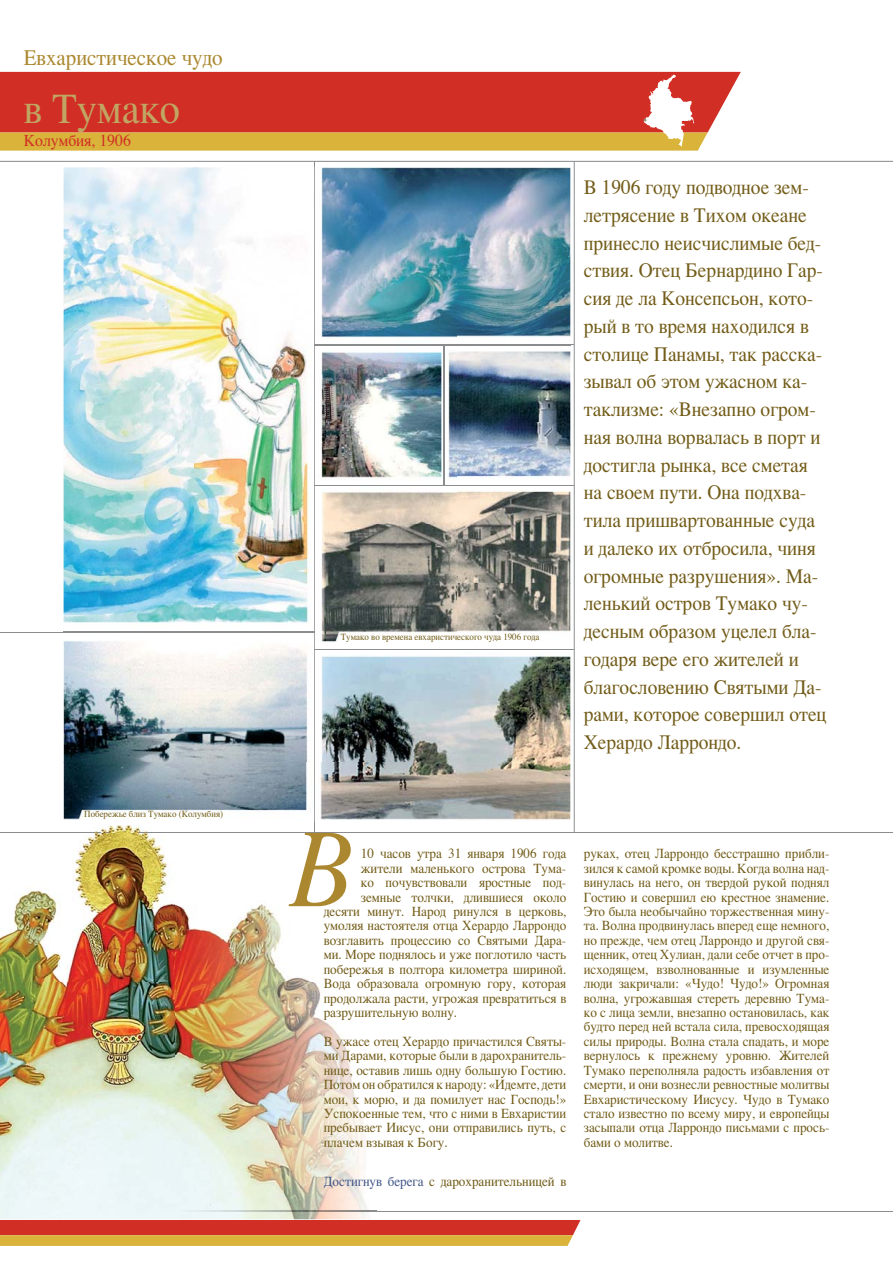
<style>
.page{position:relative;width:893px;height:1263px;background:#fff}
.page>*{position:absolute;margin:0;border:0;box-sizing:border-box;transform-origin:0 0}
.t1{font:italic 111px "Times";color:#ab882f;scale:.95 1}
.t2{font:42.75px "Times";color:#c1a562;scale:.95 1}
.t3{font:22.2px "Times";color:#ab882f;scale:.95 1}
.t4{font:20.55px/27.8px "Times";color:#725c18;scale:.95 1}
.t5{font:16.65px "Times";color:#d12d26;scale:.95 1}
.t6{font:13.8px/14.4px "Times";color:#725c18;text-align:justify;scale:.95 1}
.t7{font:9.45px "Times";color:#725c18;scale:.95 1}
.s1{color:#405689}
</style>
<div class="page">
<hr style="left:314px;top:161px;width:1px;height:671px;background:#8a8c8e">
<hr style="left:574px;top:161px;width:1px;height:671px;background:#8a8c8e">
<hr style="left:0;top:161px;width:893px;height:1px;background:#8a8c8e">
<hr style="left:0;top:1211px;width:893px;height:1px;background:#8a8c8e">
<hr style="left:314px;top:485px;width:260px;height:1px;background:#8a8c8e">
<hr style="left:314px;top:345px;width:260px;height:1px;background:#8a8c8e">
<hr style="left:0;top:632px;width:314px;height:1px;background:#8a8c8e">
<hr style="left:314px;top:649px;width:260px;height:1px;background:#8a8c8e">
<hr style="left:0;top:832px;width:893px;height:1px;background:#8a8c8e">
<svg style="left:0;top:72px;width:741px;height:60px;fill:#d12f26"></svg>
<svg style="left:0;top:1220px;width:580px;height:26px;background:#d56832"></svg>
<img style="left:0;top:825px;width:377px;height:394px">
<img style="left:0;top:1211px;width:377px;height:1px">
<img style="left:0;top:832px;width:377px;height:1px">
<img style="left:64px;top:167px;width:506px;height:653px">
<img style="left:314px;top:167px;width:1px;height:655px">
<img style="left:444px;top:346px;width:1px;height:139px">
<img style="left:314px;top:485px;width:256px;height:1px">
<img style="left:314px;top:345px;width:256px;height:1px">
<img style="left:64px;top:632px;width:250px;height:1px">
<img style="left:314px;top:649px;width:256px;height:1px">
<svg style="left:0;top:75px;width:708px;height:76px;background:#d45633"></svg>
<h3 class="t3" style="left:24px;top:49px;width:211px">Евхаристическое чудо</h3>
<h2 class="t2" style="left:24px;top:91px;width:166px">в Тумако</h2>
<p class="t5" style="left:24px;top:133px;width:114px">Колумбия, 1906</p>
<p class="t7" style="left:84px;top:810px;width:148px">Побережье близ Тумако (Колумбия)</p>
<p class="t7" style="left:341px;top:633px;width:211px">Тумако во времена евхаристического чуда 1906 года</p>
<p class="t4" style="left:584px;top:175px;width:257px">В 1906 году подводное зем&shy;летрясение в Тихом океане принесло неисчислимые бед&shy;ствия. Отец Бернардино Гар&shy;сия де ла Консепсьон, кото&shy;рый в то время находился в столице Панамы, так расска&shy;зывал об этом ужасном ка&shy;таклизме: «Внезапно огром&shy;ная волна ворвалась в порт и достигла рынка, все сметая на своем пути. Она подхва&shy;тила пришвартованные суда и далеко их отбросила, чиня огромные разрушения». Ма&shy;ленький остров Тумако чу&shy;десным образом уцелел бла&shy;годаря вере его жителей и благословению Святыми Да&shy;рами, которое совершил отец<br>Херардо Ларрондо.</p>
<h1 class="t1" style="left:290px;top:823px;width:69px">В</h1>
<p class="t6" style="left:361px;top:848px;width:218px">10 часов утра 31 января 1906 года</p>
<p class="t6" style="left:361px;top:862px;width:218px">жители маленького острова Тума-</p>
<p class="t6" style="left:361px;top:876px;width:218px">ко почувствовали яростные под-</p>
<p class="t6" style="left:361px;top:891px;width:218px">земные толчки, длившиеся около</p>
<p class="t6" style="left:324px;top:905px;width:257px">десяти минут. Народ ринулся в церковь,</p>
<p class="t6" style="left:324px;top:920px;width:257px">умоляя настоятеля отца Херардо Ларрондо</p>
<p class="t6" style="left:324px;top:934px;width:257px">возглавить процессию со Святыми Дара-</p>
<p class="t6" style="left:324px;top:949px;width:257px">ми. Море поднялось и уже поглотило часть</p>
<p class="t6" style="left:324px;top:963px;width:257px">побережья в полтора километра шириной.</p>
<p class="t6" style="left:324px;top:977px;width:257px">Вода образовала огромную гору, которая</p>
<p class="t6" style="left:324px;top:992px;width:257px">продолжала расти, угрожая превратиться в</p>
<p class="t6" style="left:324px;top:1006px;width:142px">разрушительную волну.</p>
<p class="t6" style="left:324px;top:1035px;width:257px">В ужасе отец Херардо причастился Святы&shy;ми Дарами, которые были в дарохранитель&shy;нице, оставив лишь одну большую Гостию.<br>Потом он обратился к народу: «Идемте, дети мои, к морю, и да помилует нас Господь!» Успокоенные тем, что с ними в Евхаристии пребывает Иисус, они отправились путь, с плачем взывая к Богу.</p>
<p class="t6" style="left:324px;top:1176px;width:257px"><span class="s1">Достигнув берега</span> с дарохранительницей в</p>
<p class="t6" style="left:584px;top:848px;width:260px">руках, отец Ларрондо бесстрашно прибли&shy;зился к самой кромке воды. Когда волна над&shy;винулась на него, он твердой рукой поднял Гостию и совершил ею крестное знамение.<br>Это была необычайно торжественная мину&shy;та. Волна продвинулась вперед еще немного, но прежде, чем отец Ларрондо и другой свя&shy;щенник, отец Хулиан, дали себе отчет в про&shy;исходящем, взволнованные и изумленные люди закричали: «Чудо! Чудо!» Огромная волна, угрожавшая стереть деревню Тума&shy;ко с лица земли, внезапно остановилась, как будто перед ней встала сила, превосходящая силы природы. Волна стала спадать, и море вернулось к прежнему уровню. Жителей Тумако переполняла радость избавления от смерти, и они вознесли ревностные молитвы Евхаристическому Иисусу. Чудо в Тумако стало известно по всему миру, и европейцы засыпали отца Ларрондо письмами с прось&shy;бами о молитве.</p>
</div>
